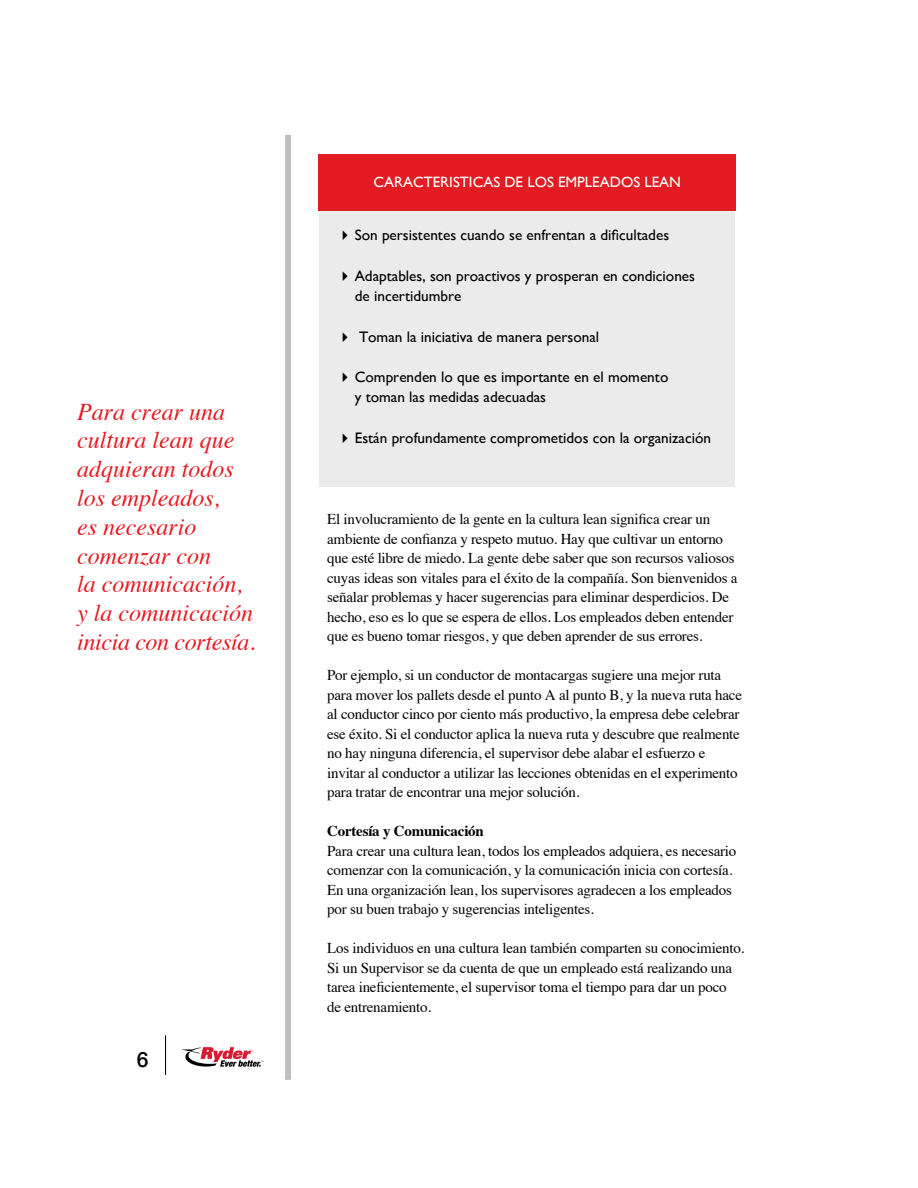
<style>
.page{position:relative;width:918px;height:1188px;background:#fff}
.page>*{position:absolute;margin:0;border:0;box-sizing:border-box;transform-origin:0 0}
.t1{font:italic 24px/28.8px "Times";color:#e31b22}
.t2{font:500 21px "Helvetica Neue";color:#000}
.t3{font:15.15px/20.2px "Gill Sans";color:#000}
.t4{font:15px/19.5px "Times";letter-spacing:-.015em;color:#000}
.t5{font:15px "Gill Sans";color:#fff}
.t6{font:700 15px "Times";letter-spacing:-.015em;color:#000}
</style>
<div class="page">
<svg style="left:181px;top:1047px;width:82px;height:20px"></svg>
<div style="left:285px;top:135px;width:6px;height:945px;background:#bcbec0"></div>
<hr style="left:165px;top:1035px;width:1px;height:40px;background:#000">
<div style="left:319px;top:187px;width:415px;height:300px;background:#ebebec"></div>
<div style="left:319px;top:154px;width:417px;height:56px;background:#e31b22"></div>
<h1 class="t1" style="left:77px;top:396px;width:179px">Para crear una cultura lean que adquieran todos los empleados,<br>es necesario comenzar con<br>la comunicación, y la comunicación inicia con cortesía.</h1>
<h2 class="t2" style="left:137px;top:1043px;width:13px">6</h2>
<p class="t5" style="left:373px;top:173px;width:309px">CARACTERISTICAS DE LOS EMPLEADOS LEAN</p>
<p class="t3" style="left:337px;top:225px;width:334px">✔ Son persistentes cuando se enfrentan a dificultades</p>
<p class="t3" style="left:355px;top:265px;width:342px;text-indent:-18px">✔ Adaptables, son proactivos y prosperan en condiciones de incertidumbre</p>
<p class="t3" style="left:337px;top:326px;width:264px">✔ Toman la iniciativa de manera personal</p>
<p class="t3" style="left:355px;top:367px;width:315px;text-indent:-18px">✔ Comprenden lo que es importante en el momento y toman las medidas adecuadas</p>
<p class="t3" style="left:337px;top:428px;width:376px">✔ Están profundamente comprometidos con la organización</p>
<p class="t4" style="left:327px;top:508px;width:412px">El involucramiento de la gente en la cultura lean significa crear un ambiente de confianza y respeto mutuo. Hay que cultivar un entorno que esté libre de miedo. La gente debe saber que son recursos valiosos cuyas ideas son vitales para el éxito de la compañía. Son bienvenidos a señalar problemas y hacer sugerencias para eliminar desperdicios. De hecho, eso es lo que se espera de ellos. Los empleados deben entender que es bueno tomar riesgos, y que deben aprender de sus errores.</p>
<p class="t4" style="left:327px;top:664px;width:416px">Por ejemplo, si un conductor de montacargas sugiere una mejor ruta para mover los pallets desde el punto A al punto B, y la nueva ruta hace al conductor cinco por ciento más productivo, la empresa debe celebrar ese éxito. Si el conductor aplica la nueva ruta y descubre que realmente no hay ninguna diferencia, el supervisor debe alabar el esfuerzo e invitar al conductor a utilizar las lecciones obtenidas en el experimento para tratar de encontrar una mejor solución.</p>
<p class="t6" style="left:327px;top:817px;width:158px">Cortesía y Comunicación</p>
<p class="t4" style="left:327px;top:839px;width:411px">Para crear una cultura lean, todos los empleados adquiera, es necesario comenzar con la comunicación, y la comunicación inicia con cortesía.<br>En una organización lean, los supervisores agradecen a los empleados por su buen trabajo y sugerencias inteligentes.</p>
<p class="t4" style="left:327px;top:937px;width:419px">Los individuos en una cultura lean también comparten su conocimiento.<br>Si un Supervisor se da cuenta de que un empleado está realizando una tarea ineficientemente, el supervisor toma el tiempo para dar un poco<br>de entrenamiento.</p>
</div>
